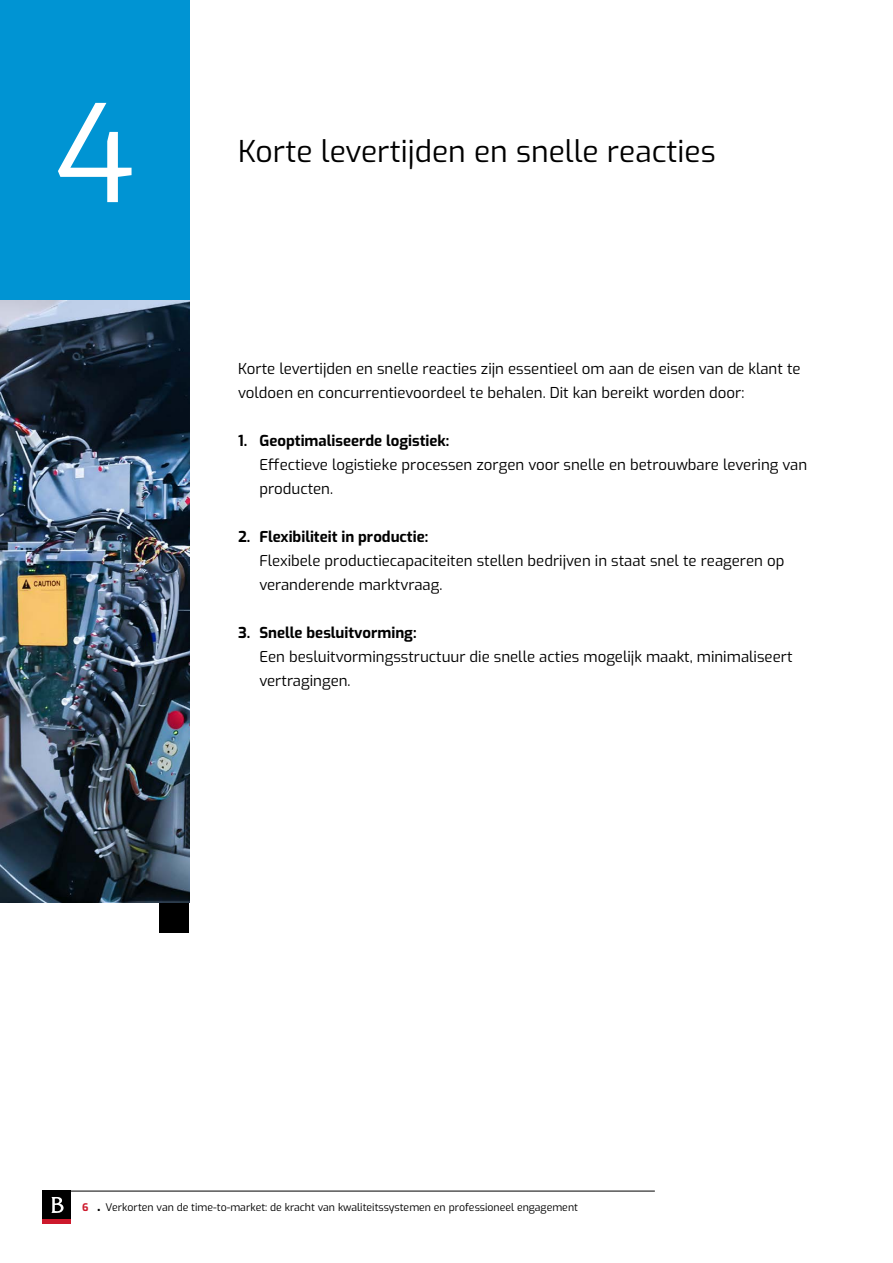
<style>
.page{position:relative;width:893px;height:1263px;background:#fff}
.page>*{position:absolute;margin:0;border:0;box-sizing:border-box;transform-origin:0 0}
.t1{font:135px "Exo";color:#fff}
.t2{font:30px "Exo";color:#000}
.t3{font:15px/24px "Exo";color:#000}
.t4{font:700 15px "Exo";color:#000}
.t5{font:10.5px "Exo";color:#000}
.s1{font-weight:700;color:#cd192c}
.s2{font-weight:700;font-size:15px}
</style>
<div class="page">
<hr style="left:43px;top:1191px;width:612px;height:1px;background:#000">
<div style="left:43px;top:1191px;width:28px;height:28px;background:#000"></div>
<hr style="left:43px;top:1219px;width:28px;height:4px;background:#cd192c">
<svg style="left:51px;top:1197px;width:13px;height:16px"></svg>
<div style="left:0;top:0;width:189px;height:301px;background:#0094d3"></div>
<img style="left:0;top:301px;width:189px;height:602px">
<div style="left:159px;top:903px;width:30px;height:30px;background:#000"></div>
<h1 class="t1" style="left:54px;top:54px;width:82px">4</h1>
<h2 class="t2" style="left:238px;top:129px;width:479px">Korte levertijden en snelle reacties</h2>
<p class="t3" style="left:238px;top:356px;width:564px">Korte levertijden en snelle reacties zijn essentieel om aan de eisen van de klant te voldoen en concurrentievoordeel te behalen. Dit kan bereikt worden door:</p>
<p class="t4" style="left:238px;top:430px;width:213px">1. Geoptimaliseerde logistiek:</p>
<p class="t3" style="left:259px;top:452px;width:549px">Effectieve logistieke processen zorgen voor snelle en betrouwbare levering van producten.</p>
<p class="t4" style="left:238px;top:526px;width:192px">2. Flexibiliteit in productie:</p>
<p class="t3" style="left:259px;top:548px;width:526px">Flexibele productiecapaciteiten stellen bedrijven in staat snel te reageren op veranderende marktvraag.</p>
<p class="t4" style="left:238px;top:622px;width:180px">3. Snelle besluitvorming:</p>
<p class="t3" style="left:259px;top:644px;width:535px">Een besluitvormingsstructuur die snelle acties mogelijk maakt, minimaliseert vertragingen.</p>
<p class="t5" style="left:82px;top:1200px;width:497px"><span class="s1">6</span> <span class="s2">.</span> Verkorten van de time-to-market: de kracht van kwaliteitssystemen en professioneel engagement</p>
</div>
